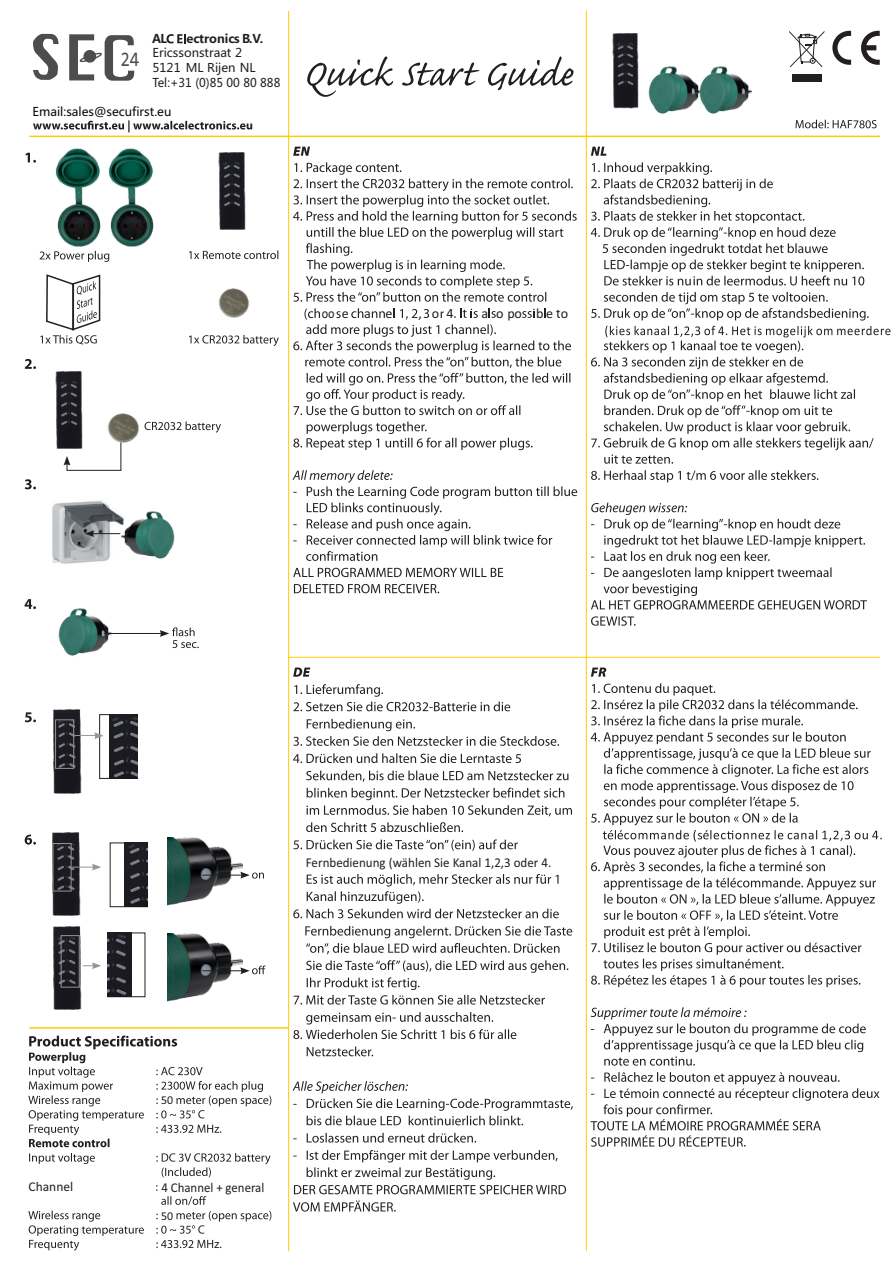
<style>
.page{position:relative;width:893px;height:1263px;background:#fff}
.page>*{position:absolute;margin:0;border:0;box-sizing:border-box;transform-origin:0 0}
.t1{font:20.85px "Consolas";color:#4d4d4f;scale:.83 1}
.t2{font:14.1px "Calibri";letter-spacing:.225em;color:#231f20}
.t3{font:14.1px "Calibri";letter-spacing:.225em;color:#231f20;scale:.87 1}
.t4{font:13.5px "Calibri";color:#231f20;scale:.96 1}
.t5{font:13.5px "Calibri";color:#231f20;scale:.95 1}
.t6{font:13.5px "Calibri";color:#231f20}
.t7{font:12px/14.7px "Microsoft Ya Hei";color:#231f20}
.t8{font:12px "Microsoft Ya Hei";color:#080a0a}
.t9{font:700 12px "Microsoft Ya Hei";color:#231f20}
.t10{font:12px "Calibri";color:#231f20}
</style>
<div class="page">
<hr style="left:29px;top:136px;width:851px;height:1px;background:#ffcb04">
<svg style="left:307px;top:56px;width:266px;height:41px"></svg>
<svg style="left:294px;top:584px;width:145px;height:9px"></svg>
<svg style="left:293px;top:568px;width:210px;height:9px"></svg>
<svg style="left:293px;top:470px;width:284px;height:91px"></svg>
<svg style="left:293px;top:422px;width:240px;height:28px"></svg>
<svg style="left:293px;top:162px;width:284px;height:140px"></svg>
<svg style="left:293px;top:147px;width:17px;height:9px"></svg>
<svg style="left:29px;top:1153px;width:241px;height:24px"></svg>
<svg style="left:28px;top:1035px;width:243px;height:112px"></svg>
<svg style="left:832px;top:31px;width:19px;height:34px"></svg>
<svg style="left:861px;top:31px;width:19px;height:34px"></svg>
<svg style="left:293px;top:1200px;width:103px;height:11px"></svg>
<svg style="left:293px;top:1150px;width:273px;height:44px"></svg>
<svg style="left:293px;top:1133px;width:183px;height:9px"></svg>
<svg style="left:293px;top:1081px;width:280px;height:44px"></svg>
<svg style="left:307px;top:1046px;width:66px;height:10px"></svg>
<svg style="left:293px;top:1012px;width:223px;height:27px"></svg>
<svg style="left:294px;top:960px;width:274px;height:44px"></svg>
<svg style="left:305px;top:926px;width:267px;height:28px"></svg>
<svg style="left:293px;top:874px;width:266px;height:44px"></svg>
<svg style="left:293px;top:839px;width:225px;height:12px"></svg>
<svg style="left:306px;top:822px;width:157px;height:10px"></svg>
<svg style="left:306px;top:788px;width:266px;height:28px"></svg>
<svg style="left:306px;top:770px;width:262px;height:12px"></svg>
<svg style="left:293px;top:753px;width:228px;height:10px"></svg>
<svg style="left:293px;top:719px;width:266px;height:27px"></svg>
<svg style="left:293px;top:684px;width:217px;height:27px"></svg>
<svg style="left:293px;top:667px;width:17px;height:10px"></svg>
<svg style="left:591px;top:616px;width:45px;height:10px"></svg>
<svg style="left:591px;top:503px;width:276px;height:106px"></svg>
<svg style="left:591px;top:470px;width:227px;height:12px"></svg>
<svg style="left:591px;top:162px;width:273px;height:123px"></svg>
<svg style="left:591px;top:147px;width:15px;height:9px"></svg>
<svg style="left:591px;top:1072px;width:288px;height:75px"></svg>
<svg style="left:591px;top:1007px;width:275px;height:59px"></svg>
<svg style="left:591px;top:667px;width:15px;height:10px"></svg>
<hr style="left:29px;top:1027px;width:259px;height:1px;background:#ffcb04">
<div style="left:792px;top:75px;width:29px;height:7px;background:#231f20"></div>
<svg style="left:789px;top:31px;width:35px;height:37px"></svg>
<hr style="left:288px;top:657px;width:592px;height:1px;background:#ffcb04">
<hr style="left:586px;top:11px;width:1px;height:1240px;background:#ffcb04">
<hr style="left:288px;top:11px;width:1px;height:1240px;background:#ffcb04">
<div style="left:160px;top:1094px;width:14px;height:13px;background:#fff"></div>
<svg style="left:293px;top:308px;width:278px;height:107px"></svg>
<svg style="left:591px;top:292px;width:299px;height:172px"></svg>
<svg style="left:591px;top:683px;width:291px;height:304px"></svg>
<svg style="left:28px;top:1185px;width:243px;height:65px"></svg>
<svg style="left:33px;top:120px;width:219px;height:12px"></svg>
<svg style="left:33px;top:34px;width:26px;height:46px"></svg>
<svg style="left:69px;top:34px;width:65px;height:47px"></svg>
<svg style="left:167px;top:34px;width:19px;height:9px"></svg>
<img style="left:53px;top:926px;width:30px;height:84px">
<img style="left:52px;top:832px;width:29px;height:84px">
<img style="left:53px;top:709px;width:29px;height:85px">
<img style="left:27px;top:150px;width:43px;height:110px">
<img style="left:70px;top:148px;width:84px;height:112px">
<img style="left:168px;top:838px;width:74px;height:68px">
<svg style="left:25px;top:153px;width:11px;height:10px"></svg>
<svg style="left:40px;top:251px;width:69px;height:11px"></svg>
<svg style="left:189px;top:250px;width:89px;height:9px"></svg>
<svg style="left:40px;top:274px;width:61px;height:71px"></svg>
<svg style="left:189px;top:335px;width:90px;height:11px"></svg>
<img style="left:218px;top:288px;width:32px;height:30px">
<svg style="left:25px;top:479px;width:11px;height:10px"></svg>
<svg style="left:25px;top:599px;width:11px;height:10px"></svg>
<svg style="left:25px;top:712px;width:11px;height:10px"></svg>
<div style="left:99px;top:714px;width:38px;height:65px;border:1px solid #231f20"></div>
<div style="left:55px;top:719px;width:19px;height:50px;border:1px solid #949698"></div>
<svg style="left:75px;top:732px;width:29px;height:7px"></svg>
<svg style="left:25px;top:834px;width:11px;height:10px"></svg>
<hr style="left:203px;top:875px;width:40px;height:1px;background:#231f20">
<svg style="left:240px;top:872px;width:24px;height:7px"></svg>
<svg style="left:25px;top:359px;width:11px;height:10px"></svg>
<svg style="left:64px;top:444px;width:58px;height:27px"></svg>
<img style="left:107px;top:413px;width:32px;height:31px">
<svg style="left:145px;top:421px;width:76px;height:12px"></svg>
<img style="left:168px;top:933px;width:74px;height:69px">
<hr style="left:203px;top:970px;width:40px;height:1px;background:#231f20">
<svg style="left:240px;top:965px;width:26px;height:9px"></svg>
<div style="left:110px;top:842px;width:38px;height:65px;border:1px solid #231f20"></div>
<div style="left:53px;top:843px;width:18px;height:48px;border:1px solid #949698"></div>
<svg style="left:73px;top:864px;width:28px;height:6px"></svg>
<div style="left:107px;top:932px;width:38px;height:65px;border:1px solid #231f20"></div>
<div style="left:61px;top:935px;width:19px;height:52px;border:1px solid #949698"></div>
<svg style="left:83px;top:962px;width:18px;height:7px"></svg>
<img style="left:52px;top:501px;width:63px;height:63px">
<svg style="left:85px;top:530px;width:30px;height:7px"></svg>
<img style="left:115px;top:511px;width:60px;height:48px">
<img style="left:58px;top:608px;width:54px;height:48px">
<hr style="left:104px;top:633px;width:58px;height:1px;background:#231f20">
<svg style="left:160px;top:627px;width:39px;height:21px"></svg>
<img style="left:218px;top:152px;width:28px;height:78px">
<img style="left:55px;top:371px;width:30px;height:81px">
<img style="left:109px;top:715px;width:28px;height:63px">
<img style="left:125px;top:843px;width:22px;height:63px">
<img style="left:108px;top:933px;width:23px;height:63px">
<img style="left:648px;top:66px;width:44px;height:48px">
<img style="left:692px;top:66px;width:60px;height:49px">
<img style="left:612px;top:33px;width:27px;height:76px">
<svg style="left:795px;top:120px;width:82px;height:8px"></svg>
<h1 class="t1" style="left:120px;top:50px;width:24px">24</h1>
<p class="t9" style="left:152px;top:34px;width:16px">AL</p>
<p class="t9" style="left:186px;top:34px;width:78px">ectronics B.V.</p>
<p class="t7" style="left:153px;top:47px;width:129px">Ericssonstraat 2<br>5121 ML Rijen NL<br>Tel:+31 (0)85 00 80 888</p>
<p class="t8" style="left:33px;top:107px;width:140px">Email:sales@secufirst.eu</p>
<p class="t3" style="left:322px;top:307px;width:83px">ooe a e</p>
<p class="t2" style="left:418px;top:307px;width:37px">,o4</p>
<p class="t2" style="left:481px;top:307px;width:88px">a opo be o</p>
<p class="t4" style="left:306px;top:857px;width:257px">Fernbedienung (wählen Sie Kanal 1,2,3 oder 4.</p>
<p class="t10" style="left:161px;top:1095px;width:14px">50</p>
<p class="t6" style="left:29px;top:1180px;width:46px">Channel</p>
<p class="t5" style="left:161px;top:1181px;width:110px">4 Channel + general</p>
<p class="t10" style="left:161px;top:1210px;width:14px">50</p>
</div>
